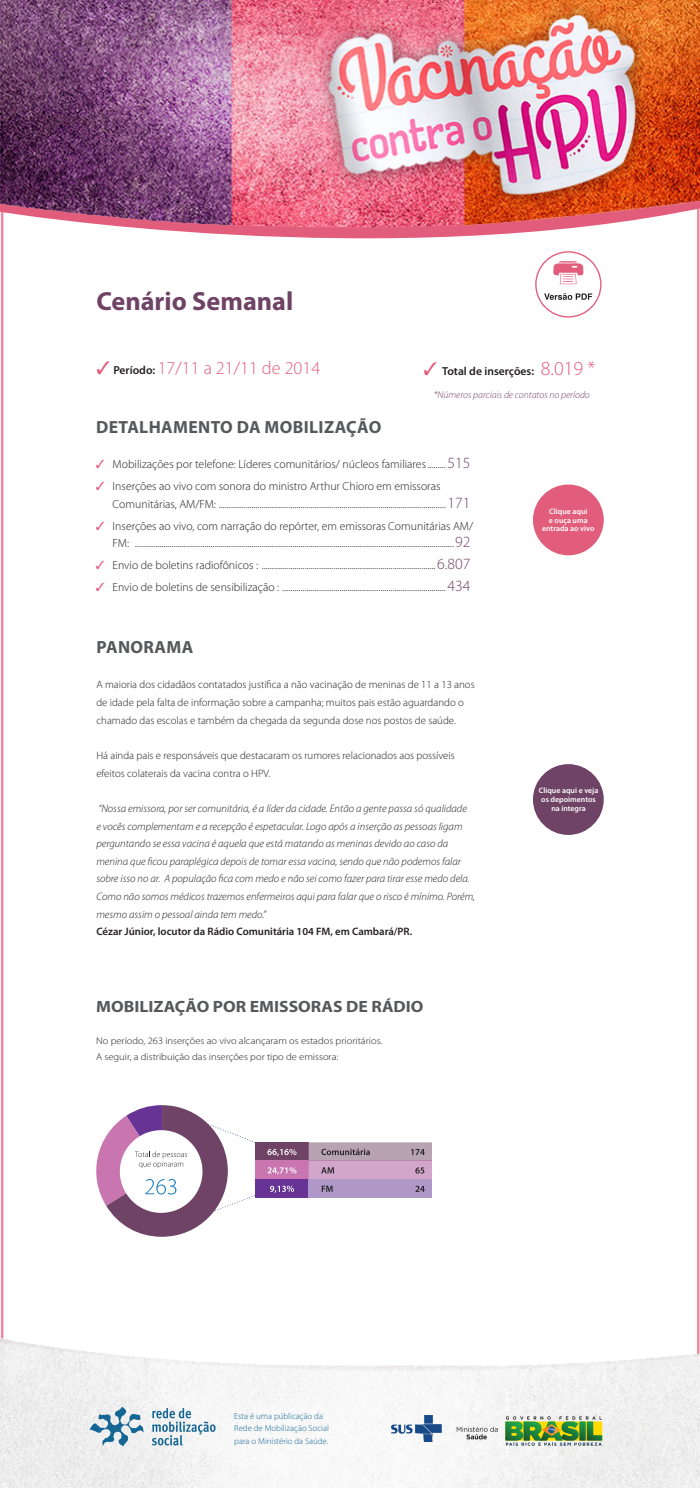
<style>
.page{position:relative;width:700px;height:1488px;background:#fff}
.page>*{position:absolute;margin:0;border:0;box-sizing:border-box;transform-origin:0 0}
.t1{font:700 26.25px "Myriad Pro";color:#6f4365}
.t2{font:300 18.2px "Myriad Pro";color:#e25d7c}
.titulo_18{font:700 17.68px "Myriad Pro";letter-spacing:.02em;color:#57585a}
.assinatura_depoiment{font:700 16.36px "Myriad Pro";color:#57585a;scale:1.08 1}
.t3{font:300 11.72px/17.7px "Myriad Pro";color:#231f20}
.t4{font:600 11.64px "Myriad Pro";color:#231f20}
.assinatura_depoiment-2{font:italic 300 10.76px/17.7px "Myriad Pro";color:#231f20}
.assinatura_depoiment-3{font:300 10.76px/17.7px "Myriad Pro";color:#231f20}
.assinatura_depoiment-4{font:600 10.76px "Myriad Pro";color:#231f20}
.t5{font:italic 300 9.8px "Myriad Pro";color:#6f4365}
.assinatura_depoiment-5{font:300 9.71px "Myriad Pro";color:#231f20;scale:1.08 1}
.t6{font:300 8.75px "Myriad Pro";color:#146695}
.t7{font:600 7.88px/8.7px "Myriad Pro";color:#fff;text-align:center}
.s1{font-weight:600;font-size:11.64px;color:#231f20}
.s2{color:#e25d7c}
.s3{font-weight:300;font-size:19.86px;color:#e25d7c}
.s4{font-size:15.66px;color:#6f4365}
</style>
<div class="page">
<img style="left:0;top:1336px;width:700px;height:152px">
<svg style="left:0;top:227px;width:700px;height:48px"></svg>
<div style="left:533px;top:484px;width:71px;height:71px;background:#e25d7c;border-radius:50%"></div>
<div style="left:533px;top:764px;width:71px;height:71px;background:#6f4365;border-radius:50%"></div>
<div style="left:535px;top:251px;width:67px;height:66px;border:1px solid #e25d7c;border-radius:50%"></div>
<svg style="left:553px;top:260px;width:31px;height:24px"></svg>
<svg style="left:544px;top:293px;width:48px;height:7px"></svg>
<svg style="left:457px;top:1426px;width:41px;height:13px"></svg>
<svg style="left:505px;top:1416px;width:97px;height:29px;background:#85ab63"></svg>
<svg style="left:90px;top:1406px;width:54px;height:40px"></svg>
<svg style="left:152px;top:1407px;width:64px;height:38px"></svg>
<img style="left:0;top:0;width:700px;height:227px">
<img style="left:391px;top:1415px;width:51px;height:26px">
<div style="left:255px;top:1142px;width:54px;height:18px;background:#6f4365"></div>
<div style="left:255px;top:1160px;width:54px;height:19px;background:#c976b0"></div>
<div style="left:255px;top:1179px;width:54px;height:18px;background:#673394"></div>
<div style="left:309px;top:1179px;width:123px;height:18px;background:#af97c7"></div>
<svg style="left:267px;top:1149px;width:30px;height:7px"></svg>
<svg style="left:268px;top:1167px;width:29px;height:7px"></svg>
<svg style="left:270px;top:1185px;width:24px;height:8px"></svg>
<svg style="left:309px;top:1142px;width:123px;height:37px;background:#bd9db7"></svg>
<svg style="left:322px;top:1185px;width:11px;height:6px"></svg>
<svg style="left:415px;top:1185px;width:10px;height:6px"></svg>
<svg style="left:96px;top:1105px;width:161px;height:131px"></svg>
<p class="t1" style="left:96px;top:287px;width:198px">Cenário Semanal</p>
<p class="t2" style="left:96px;top:358px;width:225px">✓ <span class="s1">Período:</span> 17/11 a 21/11 de 2014</p>
<p class="t4" style="left:423px;top:365px;width:173px"><span class="s2">✓</span> Total de inserções: <span class="s3">8.019 *</span></p>
<p class="t5" style="left:434px;top:389px;width:158px">*Números parciais de contatos no período</p>
<p class="titulo_18" style="left:96px;top:417px;width:287px">DETALHAMENTO DA MOBILIZAÇÃO</p>
<p class="t3" style="left:96px;top:455px;width:376px"><span class="s2">✓</span> Mobilizações por telefone: Líderes comunitários/ núcleos familiares.........<span class="s4">515</span></p>
<p class="t3" style="left:113px;top:477px;width:359px;text-indent:-17px"><span class="s2">✓</span> Inserções ao vivo com sonora do ministro Arthur Chioro em emissoras<br>Comunitárias, AM/FM: ...............................................................................................................<span class="s4">171</span></p>
<p class="t3" style="left:96px;top:517px;width:379px;text-align:right"><span class="s2">✓</span> Inserções ao vivo, com narração do repórter, em emissoras Comunitárias AM/<br>FM: ............................................................................................................................................................<span class="s4">92</span></p>
<p class="t3" style="left:96px;top:557px;width:376px"><span class="s2">✓</span> Envio de boletins radiofônicos : .....................................................................................<span class="s4">6.807</span></p>
<p class="t3" style="left:96px;top:579px;width:376px"><span class="s2">✓</span> Envio de boletins de sensibilização : ................................................................................<span class="s4">434</span></p>
<p class="titulo_18" style="left:97px;top:637px;width:98px">PANORAMA</p>
<p class="assinatura_depoiment-3" style="left:96px;top:676px;width:380px">A maioria dos cidadãos contatados justifica a não vacinação de meninas de 11 a 13 anos de idade pela falta de informação sobre a campanha; muitos pais estão aguardando o chamado das escolas e também da chegada da segunda dose nos postos de saúde.</p>
<p class="assinatura_depoiment-3" style="left:96px;top:746px;width:360px">Há ainda pais e responsáveis que destacaram os rumores relacionados aos possíveis efeitos colaterais da vacina contra o HPV.</p>
<p class="assinatura_depoiment-2" style="left:96px;top:799px;width:380px">“Nossa emissora, por ser comunitária, é a líder da cidade. Então a gente passa só qualidade<br>e vocês complementam e a recepção é espetacular. Logo após a inserção as pessoas ligam perguntando se essa vacina é aquela que está matando as meninas devido ao caso da menina que ficou paraplégica depois de tomar essa vacina, sendo que não podemos falar sobre isso no ar. A população fica com medo e não sei como fazer para tirar esse medo dela.<br>Como não somos médicos trazemos enfermeiros aqui para falar que o risco é mínimo. Porém, mesmo assim o pessoal ainda tem medo.”</p>
<p class="assinatura_depoiment-4" style="left:96px;top:926px;width:317px">Cézar Júnior, locutor da Rádio Comunitária 104 FM, em Cambará/PR.</p>
<p class="assinatura_depoiment" style="left:96px;top:997px;width:305px">MOBILIZAÇÃO POR EMISSORAS DE RÁDIO</p>
<p class="assinatura_depoiment-5" style="left:96px;top:1035px;width:266px">No período, 263 inserções ao vivo alcançaram os estados prioritários.</p>
<p class="assinatura_depoiment-5" style="left:96px;top:1051px;width:226px">A seguir, a distribuição das inserções por tipo de emissora:</p>
<p class="t7" style="left:542px;top:507px;width:54px">Clique aqui<br>e ouça uma entrada ao vivo</p>
<p class="t7" style="left:539px;top:786px;width:61px">Clique aqui e veja os depoimentos na íntegra</p>
<p class="t6" style="left:234px;top:1411px;width:90px">Esta é uma públicação da</p>
<p class="t6" style="left:234px;top:1423px;width:96px">Rede de Mobilização Social</p>
<p class="t6" style="left:234px;top:1435px;width:96px">para o Ministério da Saúde.</p>
</div>
